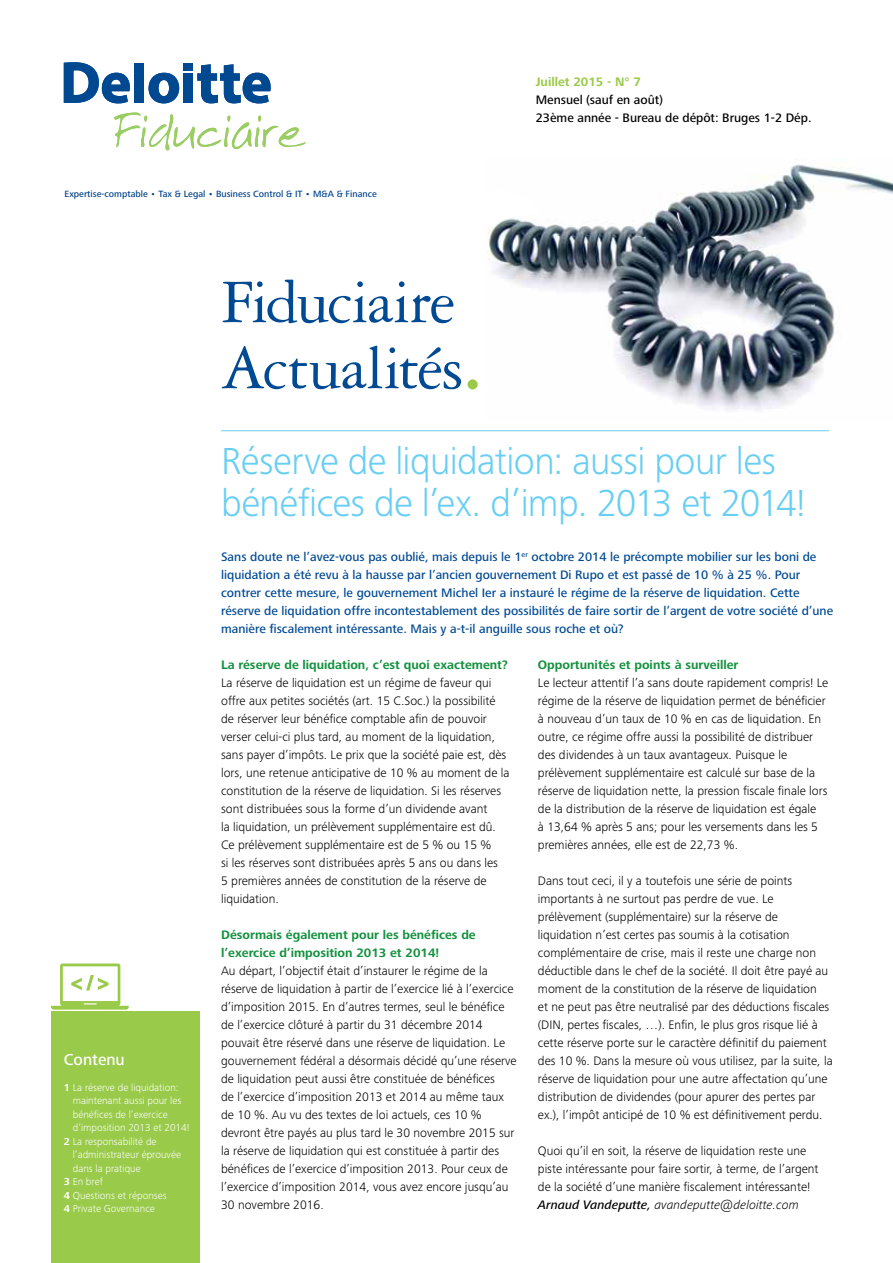
<style>
.page{position:relative;width:893px;height:1263px;background:#fff}
.page>*{position:absolute;margin:0;border:0;box-sizing:border-box;transform-origin:0 0}
.t1{font:66px/66px "Garamond 3 LT Std";letter-spacing:-.025em;color:#004a94}
.t2{font:300 39px/42px "Frutiger Next Pro";letter-spacing:-.015em;color:#68cef3}
.t3{font:500 16.5px "Frutiger Next Pro";color:#fff}
.t4{font:300 12.75px/18px "Frutiger Next Pro";color:#000}
.t5{font:500 12.75px/18px "Frutiger Next Pro";color:#004a94}
.t6{font:700 12.75px/18px "Frutiger Next Pro";color:#13913e}
.t7{font:500 12.75px/18px "Frutiger Next Pro";color:#000}
.t8{font:700 12.75px "Frutiger Next Pro";color:#99ca49}
.t9{font:300 10.5px "Frutiger Next Pro";color:#fff}
.t10{font:500 9.45px "Frutiger Next Pro";color:#00438b}
.s1{font-size:103.5px;color:#99ca49}
.s2{font-weight:700}
.s3{font-weight:500;font-style:italic}
.s4{font-style:italic}
</style>
<div class="page">
<img style="left:487px;top:158px;width:406px;height:253px">
<svg style="left:487px;top:189px;width:55px;height:37px"></svg>
<div style="left:51px;top:1011px;width:149px;height:252px;background:#99ca49"></div>
<svg style="left:51px;top:963px;width:78px;height:47px"></svg>
<div style="left:134px;top:63px;width:10px;height:40px;background:#004990"></div>
<svg style="left:149px;top:73px;width:30px;height:30px"></svg>
<div style="left:183px;top:73px;width:10px;height:30px;background:#004990"></div>
<div style="left:183px;top:63px;width:10px;height:8px;background:#004990"></div>
<svg style="left:197px;top:64px;width:74px;height:39px"></svg>
<svg style="left:64px;top:62px;width:66px;height:41px"></svg>
<svg style="left:114px;top:113px;width:191px;height:37px"></svg>
<hr style="left:221px;top:430px;width:608px;height:1px;background:#68cef3">
<p class="t10" style="left:65px;top:189px;width:314px">Expertise-comptable • Tax &amp; Legal • Business Control &amp; IT • M&amp;A &amp; Finance</p>
<h1 class="t1" style="left:221px;top:269px;width:266px">Fiduciaire<br>Actualités<span class="s1">.</span></h1>
<p class="t8" style="left:536px;top:74px;width:107px">Juillet 2015 - N° 7</p>
<p class="t7" style="left:536px;top:91px;width:277px">Mensuel (sauf en août)<br>23ème année - Bureau de dépôt: Bruges 1-2 Dép.</p>
<p class="t3" style="left:64px;top:1050px;width:63px">Contenu</p>
<p class="t9" style="left:64px;top:1081px;width:116px"><span class="s2">1</span> La réserve de liquidation:</p>
<p class="t9" style="left:73px;top:1095px;width:110px">maintenant aussi pour les</p>
<p class="t9" style="left:73px;top:1108px;width:96px">bénéfices de l’exercice</p>
<p class="t9" style="left:73px;top:1122px;width:118px">d’imposition 2013 et 2014!</p>
<p class="t9" style="left:64px;top:1135px;width:94px"><span class="s2">2</span> La responsabilité de</p>
<p class="t9" style="left:73px;top:1149px;width:110px">l’administrateur éprouvée</p>
<p class="t9" style="left:73px;top:1162px;width:70px">dans la pratique</p>
<p class="t9" style="left:64px;top:1176px;width:41px"><span class="s2">3</span> En bref</p>
<p class="t9" style="left:64px;top:1189px;width:104px"><span class="s2">4</span> Questions et réponses</p>
<p class="t9" style="left:64px;top:1203px;width:93px"><span class="s2">4</span> Private Governance</p>
<h2 class="t2" style="left:221px;top:440px;width:586px">Réserve de liquidation: aussi pour les bénéfices de l’ex. d’imp. 2013 et 2014!</h2>
<p class="t5" style="left:221px;top:548px;width:614px">Sans doute ne l’avez-vous pas oublié, mais depuis le 1<sup>er</sup> octobre 2014 le précompte mobilier sur les boni de liquidation a été revu à la hausse par l’ancien gouvernement Di Rupo et est passé de 10 % à 25 %. Pour contrer cette mesure, le gouvernement Michel Ier a instauré le régime de la réserve de liquidation. Cette réserve de liquidation offre incontestablement des possibilités de faire sortir de l’argent de votre société d’une manière fiscalement intéressante. Mais y a-t-il anguille sous roche et où?</p>
<p class="t6" style="left:221px;top:656px;width:288px">La réserve de liquidation, c’est quoi exactement?</p>
<p class="t4" style="left:221px;top:674px;width:290px">La réserve de liquidation est un régime de faveur qui offre aux petites sociétés (art. 15 C.Soc.) la possibilité de réserver leur bénéfice comptable afin de pouvoir verser celui-ci plus tard, au moment de la liquidation, sans payer d’impôts. Le prix que la société paie est, dès lors, une retenue anticipative de 10 % au moment de la constitution de la réserve de liquidation. Si les réserves sont distribuées sous la forme d’un dividende avant<br>la liquidation, un prélèvement supplémentaire est dû.<br>Ce prélèvement supplémentaire est de 5 % ou 15 %<br>si les réserves sont distribuées après 5 ans ou dans les<br>5 premières années de constitution de la réserve de liquidation.</p>
<p class="t6" style="left:221px;top:926px;width:256px">Désormais également pour les bénéfices de l’exercice d’imposition 2013 et 2014!</p>
<p class="t4" style="left:221px;top:962px;width:297px">Au départ, l’objectif était d’instaurer le régime de la réserve de liquidation à partir de l’exercice lié à l’exercice d’imposition 2015. En d’autres termes, seul le bénéfice de l’exercice clôturé à partir du 31 décembre 2014 pouvait être réservé dans une réserve de liquidation. Le gouvernement fédéral a désormais décidé qu’une réserve de liquidation peut aussi être constituée de bénéfices<br>de l’exercice d’imposition 2013 et 2014 au même taux de 10 %. Au vu des textes de loi actuels, ces 10 % devront être payés au plus tard le 30 novembre 2015 sur la réserve de liquidation qui est constituée à partir des bénéfices de l’exercice d’imposition 2013. Pour ceux de l’exercice d’imposition 2014, vous avez encore jusqu’au 30 novembre 2016.</p>
<p class="t6" style="left:538px;top:656px;width:202px">Opportunités et points à surveiller</p>
<p class="t4" style="left:538px;top:674px;width:292px">Le lecteur attentif l’a sans doute rapidement compris! Le régime de la réserve de liquidation permet de bénéficier à nouveau d’un taux de 10 % en cas de liquidation. En outre, ce régime offre aussi la possibilité de distribuer des dividendes à un taux avantageux. Puisque le prélèvement supplémentaire est calculé sur base de la réserve de liquidation nette, la pression fiscale finale lors de la distribution de la réserve de liquidation est égale<br>à 13,64 % après 5 ans; pour les versements dans les 5 premières années, elle est de 22,73 %.</p>
<p class="t4" style="left:538px;top:872px;width:296px">Dans tout ceci, il y a toutefois une série de points importants à ne surtout pas perdre de vue. Le prélèvement (supplémentaire) sur la réserve de liquidation n’est certes pas soumis à la cotisation complémentaire de crise, mais il reste une charge non déductible dans le chef de la société. Il doit être payé au moment de la constitution de la réserve de liquidation<br>et ne peut pas être neutralisé par des déductions fiscales (DIN, pertes fiscales, …). Enfin, le plus gros risque lié à cette réserve porte sur le caractère définitif du paiement des 10 %. Dans la mesure où vous utilisez, par la suite, la réserve de liquidation pour une autre affectation qu’une distribution de dividendes (pour apurer des pertes par ex.), l’impôt anticipé de 10 % est définitivement perdu.</p>
<p class="t4" style="left:538px;top:1142px;width:282px">Quoi qu’il en soit, la réserve de liquidation reste une piste intéressante pour faire sortir, à terme, de l’argent de la société d’une manière fiscalement intéressante!<br><span class="s3">Arnaud Vandeputte,</span> <span class="s4">avandeputte@deloitte.com</span></p>
</div>
